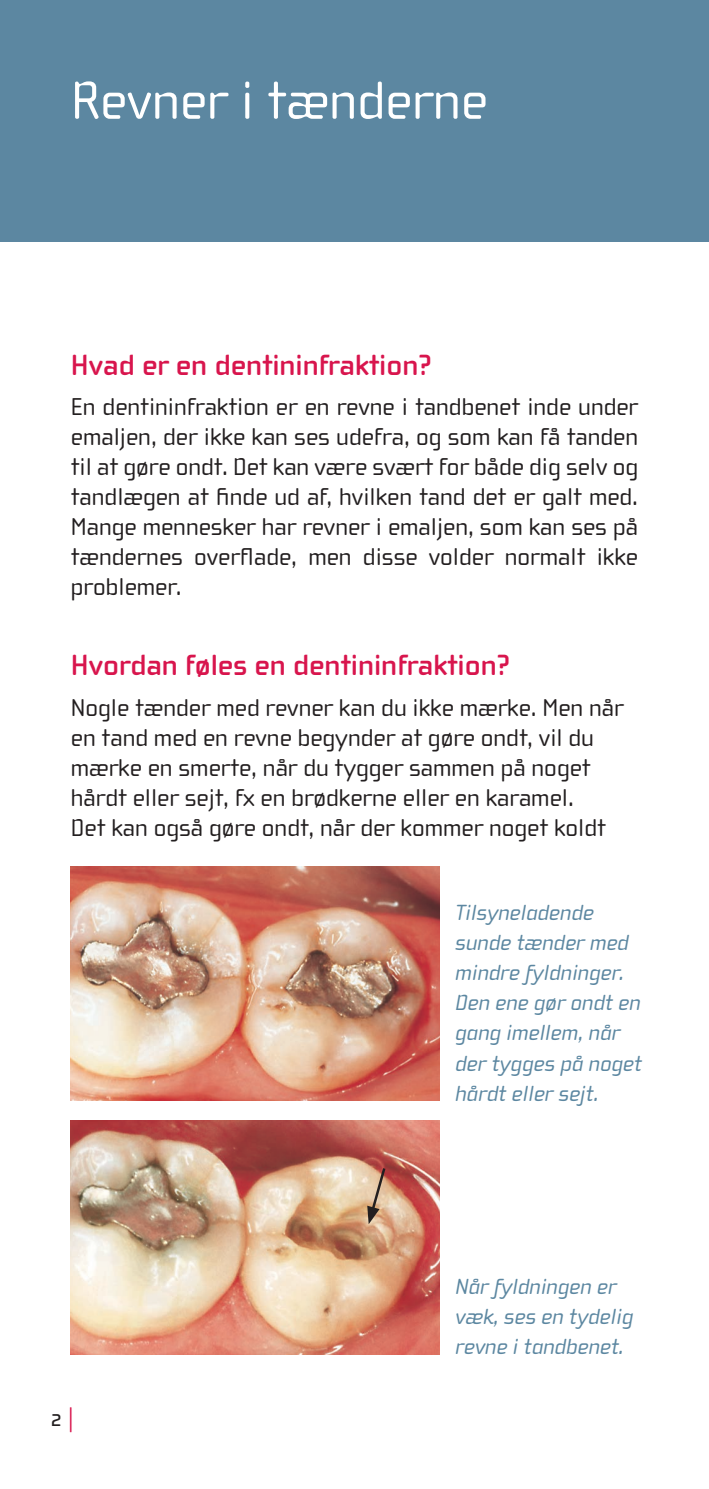
<style>
.page{position:relative;width:709px;height:1489px;background:#fff}
.page>*{position:absolute;margin:0;border:0;box-sizing:border-box;transform-origin:0 0}
.t1{font:55px "Cholla Wide OT";color:#fff}
.mellem{font:700 30px "Cholla Wide OT";color:#d8154d}
.tekst{font:25px/30px "Cholla Wide OT";color:#231f20;text-align:justify}
.t2{font:25px "Cholla Unicase OT";color:#231f20}
.billedtekst{font:italic 22.5px/30px "Cholla Wide OT";color:#5c87a1}
.s1{color:#d8154d}
</style>
<div class="page">
<div style="left:0;top:0;width:709px;height:241px;background:#5c87a1"></div>
<img style="left:71px;top:866px;width:368px;height:234px">
<img style="left:71px;top:1120px;width:368px;height:234px">
<svg style="left:367px;top:1165px;width:20px;height:59px"></svg>
<p class="t1" style="left:71px;top:71px;width:418px">Revner i tænderne</p>
<p class="mellem" style="left:71px;top:349px;width:362px">Hvad er en dentininfraktion?</p>
<p class="tekst" style="left:71px;top:392px;width:569px">En dentininfraktion er en revne i tandbenet inde under emaljen, der ikke kan ses udefra, og som kan få tanden til at gøre ondt. Det kan være svært for både dig selv og tandlægen at finde ud af, hvilken tand det er galt med.<br>Mange mennesker har revner i emaljen, som kan ses på tændernes overflade, men disse volder normalt ikke problemer.</p>
<p class="mellem" style="left:71px;top:649px;width:441px">Hvordan føles en dentininfraktion?</p>
<p class="tekst" style="left:71px;top:692px;width:554px;text-align:left">Nogle tænder med revner kan du ikke mærke. Men når en tand med en revne begynder at gøre ondt, vil du mærke en smerte, når du tygger sammen på noget hårdt eller sejt, fx en brødkerne eller en karamel.<br>Det kan også gøre ondt, når der kommer noget koldt</p>
<p class="billedtekst" style="left:455px;top:898px;width:188px">Tilsyneladende sunde tænder med mindre fyldninger.<br>Den ene gør ondt en gang imellem, når der tygges på noget hårdt eller sejt.</p>
<p class="t2" style="left:50px;top:1403px;width:26px">2 <span class="s1">|</span></p>
<p class="billedtekst" style="left:455px;top:1272px;width:179px">Når fyldningen er væk, ses en tydelig revne i tandbenet.</p>
</div>
